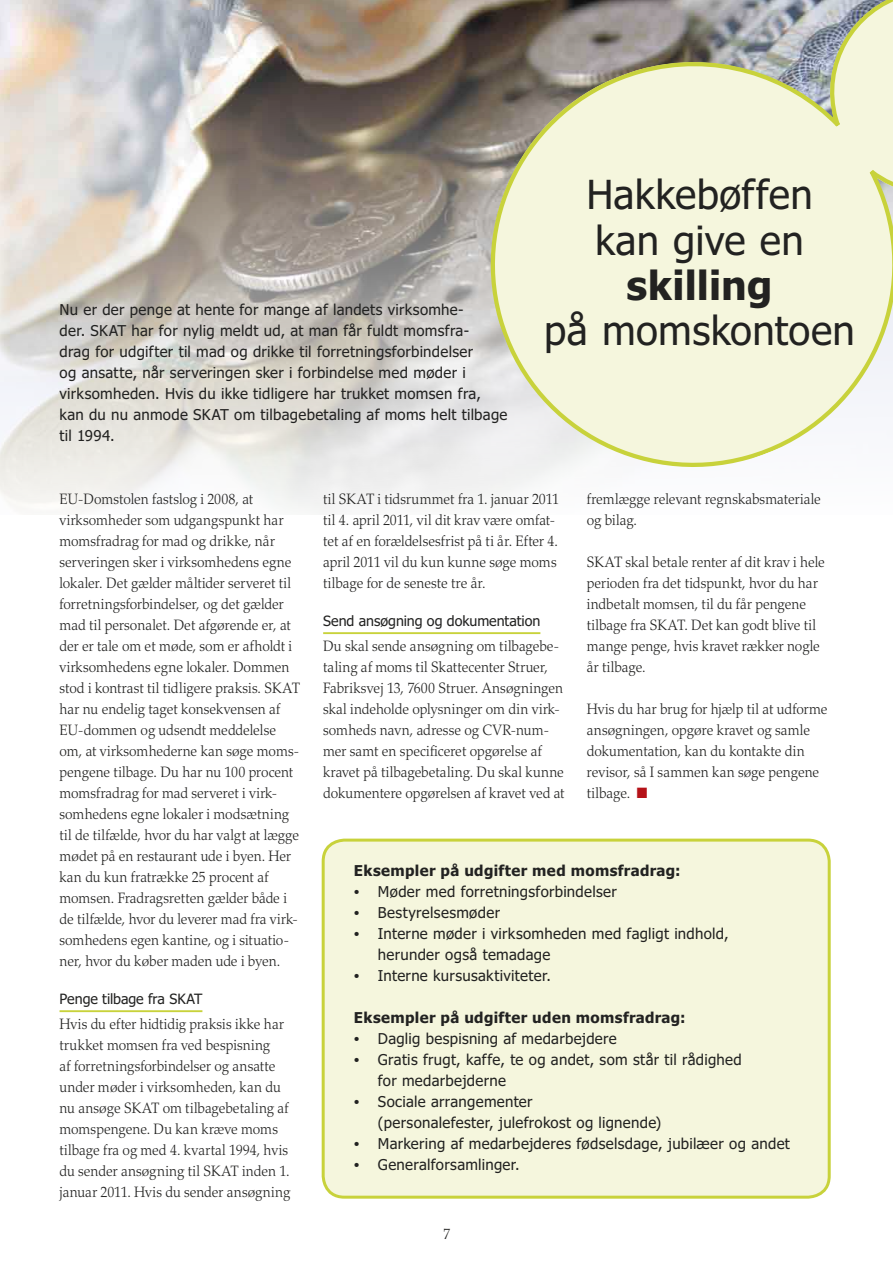
<style>
.page{position:relative;width:893px;height:1263px;background:#fff}
.page>*{position:absolute;margin:0;border:0;box-sizing:border-box;transform-origin:0 0}
.t1{font:40.2px/45.5px "Tahoma";letter-spacing:.01em;color:#222221}
.t2{font:700 40.2px "Tahoma";color:#222221}
.t3{font:300 15px/21px "Palatino";color:#222221;scale:.93 1}
.t4{font:15px/21px "Tahoma";letter-spacing:.02em;color:#222221}
.t5{font:700 15px "Tahoma";letter-spacing:.02em;color:#222221}
.t6{font:14.25px "Tahoma";letter-spacing:-.005em;color:#222221}
.s1{color:#b51218}
.s2{font-family:"Adobe Garamond"}
</style>
<div class="page">
<img style="left:0;top:0;width:504px;height:512px">
<hr style="left:60px;top:1010px;width:142px;height:2px;background:#c8d23b">
<hr style="left:323px;top:632px;width:217px;height:2px;background:#c8d23b">
<div style="left:323px;top:840px;width:506px;height:357px;background:#f5f6dd;border-radius:21px"></div>
<div style="left:322px;top:838px;width:509px;height:361px;border:3px solid #c8d23b;border-radius:21px"></div>
<svg style="left:468px;top:0;width:425px;height:489px;background:#ddddca"></svg>
<p class="t4" style="left:60px;top:298px;width:449px">Nu er der penge at hente for mange af landets virksomhe-<br>der. SKAT har for nylig meldt ud, at man får fuldt momsfra-<br>drag for udgifter til mad og drikke til forretningsforbindelser<br>og ansatte, når serveringen sker i forbindelse med møder i virksomheden. Hvis du ikke tidligere har trukket momsen fra, kan du nu anmode SKAT om tilbagebetaling af moms helt tilbage til 1994.</p>
<h1 class="t1" style="left:586px;top:170px;width:228px">Hakkebøffen kan give en</h1>
<h1 class="t2" style="left:627px;top:257px;width:147px">skilling</h1>
<h1 class="t1" style="left:544px;top:306px;width:312px">på momskontoen</h1>
<p class="t3" style="left:60px;top:489px;width:260px">EU-Domstolen fastslog i 2008, at virksomheder som udgangspunkt har momsfradrag for mad og drikke, når serveringen sker i virksomhedens egne lokaler. Det gælder måltider serveret til forretningsforbindelser, og det gælder mad til personalet. Det afgørende er, at der er tale om et møde, som er afholdt i virksomhedens egne lokaler. Dommen stod i kontrast til tidligere praksis. SKAT har nu endelig taget konsekvensen af EU-dommen og udsendt meddelelse om, at virksomhederne kan søge moms&shy;pengene tilbage. Du har nu 100 procent momsfradrag for mad serveret i virk&shy;somhedens egne lokaler i modsætning til de tilfælde, hvor du har valgt at lægge mødet på en restaurant ude i byen. Her kan du kun fratrække 25 procent af momsen. Fradragsretten gælder både i de tilfælde, hvor du leverer mad fra virk&shy;somhedens egen kantine, og i situatio&shy;ner, hvor du køber maden ude i byen.</p>
<p class="t6" style="left:60px;top:989px;width:144px">Penge tilbage fra SKAT</p>
<p class="t3" style="left:60px;top:1014px;width:250px">Hvis du efter hidtidig praksis ikke har trukket momsen fra ved bespisning<br>af forretningsforbindelser og ansatte under møder i virksomheden, kan du nu ansøge SKAT om tilbagebetaling af momspengene. Du kan kræve moms tilbage fra og med 4. kvartal 1994, hvis du sender ansøgning til SKAT inden 1. januar 2011. Hvis du sender ansøgning</p>
<p class="t3" style="left:323px;top:489px;width:255px">til SKAT i tidsrummet fra 1. januar 2011 til 4. april 2011, vil dit krav være omfat&shy;tet af en forældelsesfrist på ti år. Efter 4. april 2011 vil du kun kunne søge moms tilbage for de seneste tre år.</p>
<p class="t6" style="left:323px;top:611px;width:219px">Send ansøgning og dokumentation</p>
<p class="t3" style="left:323px;top:636px;width:261px">Du skal sende ansøgning om tilbagebe&shy;taling af moms til Skattecenter Struer, Fabriksvej 13, 7600 Struer. Ansøgningen skal indeholde oplysninger om din virk&shy;somheds navn, adresse og CVR-num&shy;mer samt en specificeret opgørelse af kravet på tilbagebetaling. Du skal kunne dokumentere opgørelsen af kravet ved at</p>
<p class="t3" style="left:587px;top:489px;width:253px">fremlægge relevant regnskabsmateriale og bilag.</p>
<p class="t3" style="left:587px;top:552px;width:257px">SKAT skal betale renter af dit krav i hele perioden fra det tidspunkt, hvor du har indbetalt momsen, til du får pengene tilbage fra SKAT. Det kan godt blive til mange penge, hvis kravet rækker nogle år tilbage.</p>
<p class="t3" style="left:587px;top:699px;width:260px">Hvis du har brug for hjælp til at udforme ansøgningen, opgøre kravet og samle dokumentation, kan du kontakte din revisor, så I sammen kan søge pengene tilbage. <span class="s1">■</span></p>
<p class="t5" style="left:354px;top:860px;width:328px">Eksempler på udgifter med momsfradrag:</p>
<p class="t4" style="left:354px;top:880px;width:264px"><span class="s2">•</span> Møder med forretningsforbindelser</p>
<p class="t4" style="left:354px;top:901px;width:148px"><span class="s2">•</span> Bestyrelsesmøder</p>
<p class="t4" style="left:378px;top:922px;width:352px;text-indent:-24px"><span class="s2">•</span> Interne møder i virksomheden med fagligt indhold, herunder også temadage</p>
<p class="t4" style="left:354px;top:964px;width:199px"><span class="s2">•</span> Interne kursusaktiviteter.</p>
<p class="t5" style="left:354px;top:1007px;width:333px">Eksempler på udgifter uden momsfradrag:</p>
<p class="t4" style="left:354px;top:1027px;width:264px"><span class="s2">•</span> Daglig bespisning af medarbejdere</p>
<p class="t4" style="left:378px;top:1048px;width:365px;text-indent:-24px"><span class="s2">•</span> Gratis frugt, kaffe, te og andet, som står til rådighed for medarbejderne</p>
<p class="t4" style="left:378px;top:1090px;width:285px;text-indent:-24px"><span class="s2">•</span> Sociale arrangementer<br>(personalefester, julefrokost og lignende)</p>
<p class="t4" style="left:354px;top:1132px;width:437px"><span class="s2">•</span> Markering af medarbejderes fødselsdage, jubilæer og andet</p>
<p class="t4" style="left:354px;top:1153px;width:167px"><span class="s2">•</span> Generalforsamlinger.</p>
<p class="t3" style="left:443px;top:1224px;width:9px">7</p>
</div>
